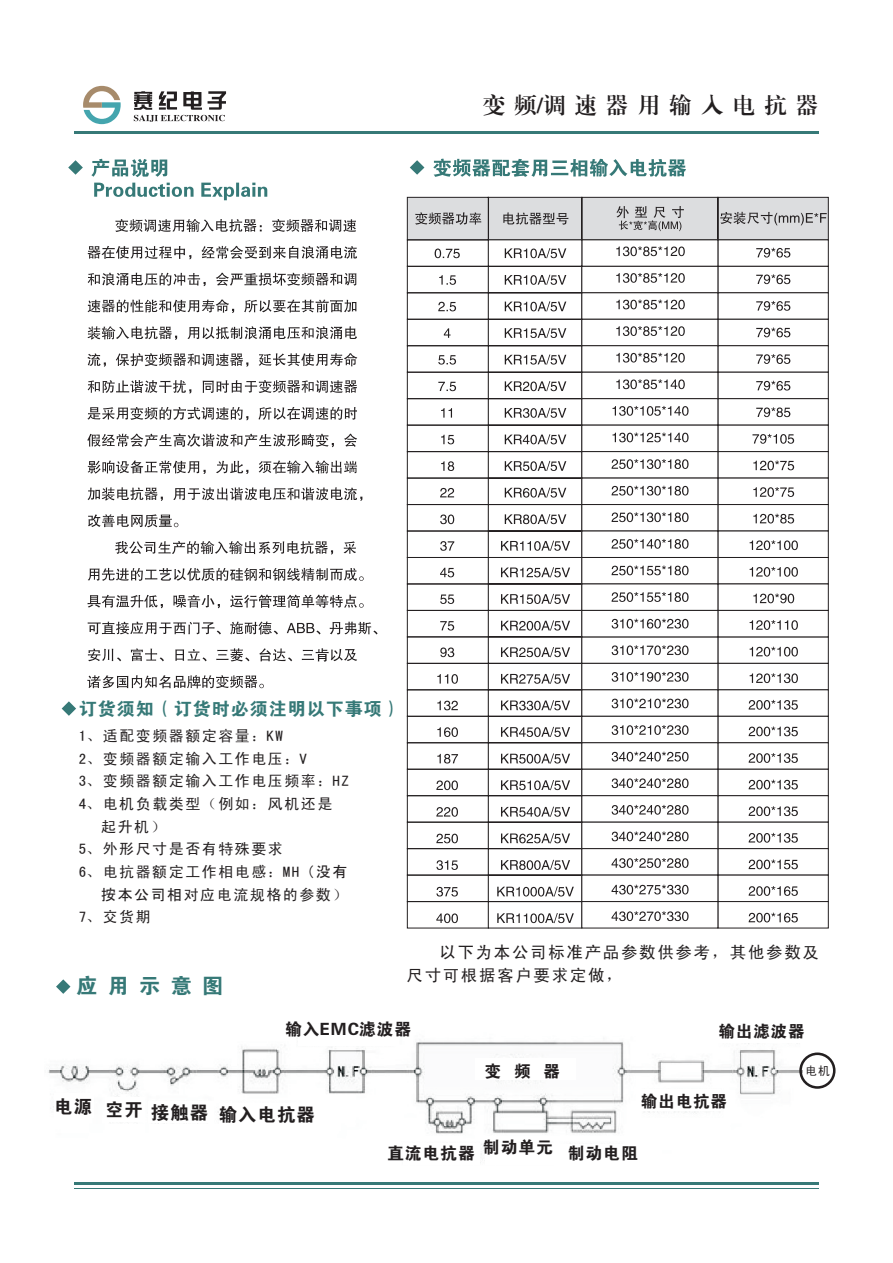
<style>
.page{position:relative;width:893px;height:1263px;background:#fff}
.page>*{position:absolute;margin:0;border:0;box-sizing:border-box;transform-origin:0 0}
.t1{font:22.2px "FZXBSJW GB1 0";letter-spacing:.42em;color:#231f20}
.t2{font:21px "FZDHTJW GB1 0";letter-spacing:.495em;color:#367977}
.t3{font:18.3px "FZDHTJW GB1 0";letter-spacing:.055em;color:#231f20}
.t4{font:18px "FZDHTJW GB1 0";letter-spacing:.055em;color:#367977}
.t5{font:16.8px "FZDHTJW GB1 0";letter-spacing:.055em;color:#231f20}
.t6{font:16.5px/22.6px "Sim Hei";letter-spacing:.1em;color:#231f20}
.t7{font:16.5px "FZDHTJW GB1 0";letter-spacing:.055em;color:#231f20}
.t8{font:15px "Sim Hei";letter-spacing:.1em;color:#231f20}
.t9{font:12px "Sim Hei";color:#231f20}
.s1{font-family:"MS Gothic"}
</style>
<div class="page">
<svg style="left:134px;top:91px;width:92px;height:31px"></svg>
<svg style="left:83px;top:86px;width:38px;height:38px"></svg>
<hr style="left:74px;top:132px;width:745px;height:2px;background:#367977">
<svg style="left:68px;top:159px;width:199px;height:41px"></svg>
<svg style="left:87px;top:219px;width:291px;height:469px"></svg>
<svg style="left:410px;top:159px;width:276px;height:18px"></svg>
<svg style="left:406px;top:196px;width:423px;height:733px"></svg>
<img style="left:48px;top:1041px;width:755px;height:122px">
<hr style="left:74px;top:1182px;width:745px;height:2px;background:#367977">
<hr style="left:74px;top:1188px;width:745px;height:1px;background:#367977">
<div style="left:54px;top:1093px;width:40px;height:25px;background:#fff"></div>
<div style="left:105px;top:1097px;width:40px;height:24px;background:#fff"></div>
<div style="left:219px;top:1103px;width:82px;height:26px;background:#fff"></div>
<div style="left:298px;top:1024px;width:101px;height:21px;background:#fff"></div>
<div style="left:711px;top:1021px;width:100px;height:21px;background:#fff"></div>
<div style="left:475px;top:1059px;width:101px;height:21px;background:#fff"></div>
<div style="left:640px;top:1089px;width:81px;height:21px;background:#fff"></div>
<div style="left:559px;top:1144px;width:66px;height:22px;background:#fff"></div>
<div style="left:148px;top:1101px;width:66px;height:22px;background:#fff"></div>
<div style="left:485px;top:1143px;width:68px;height:22px;background:#fff"></div>
<div style="left:403px;top:1143px;width:77px;height:21px;background:#fff"></div>
<div style="left:799px;top:1052px;width:36px;height:37px;border:3px solid #231f20;border-radius:50%"></div>
<svg style="left:56px;top:979px;width:14px;height:15px"></svg>
<svg style="left:62px;top:701px;width:14px;height:15px"></svg>
<h1 class="t1" style="left:483px;top:94px;width:337px">变频/调速器用输入电抗器</h1>
<p class="t4" style="left:79px;top:700px;width:323px">订货须知（订货时必须注明以下事项）</p>
<p class="t8" style="left:79px;top:728px;width:206px">1、适配变频器额定容量：KW</p>
<p class="t8" style="left:79px;top:751px;width:229px">2、变频器额定输入工作电压：V</p>
<p class="t8" style="left:79px;top:773px;width:271px">3、变频器额定输入工作电压频率：HZ</p>
<p class="t8" style="left:79px;top:796px;width:255px">4、电机负载类型（例如：风机还是</p>
<p class="t8" style="left:101px;top:819px;width:66px">起升机）</p>
<p class="t8" style="left:79px;top:841px;width:206px">5、外形尺寸是否有特殊要求</p>
<p class="t8" style="left:79px;top:864px;width:270px">6、电抗器额定工作相电感：MH<span class="s1">（没有</span></p>
<p class="t8" style="left:101px;top:887px;width:247px"><span class="s1">按本公司相</span>对应电流规格的参数）</p>
<p class="t8" style="left:79px;top:909px;width:74px">7、交货期</p>
<h2 class="t2" style="left:76px;top:975px;width:148px">应用示意图</h2>
<p class="t6" style="left:406px;top:941px;width:414px;text-indent:33px">以下为本公司标准产品参数供参考，其他参数及尺寸可根据客户要求定做，</p>
<p class="t5" style="left:285px;top:1020px;width:127px">输入EMC滤波器</p>
<p class="t7" style="left:484px;top:1063px;width:77px">变频器</p>
<p class="t7" style="left:718px;top:1023px;width:88px">输出滤波器</p>
<p class="t9" style="left:805px;top:1065px;width:27px">电机</p>
<p class="t3" style="left:54px;top:1103px;width:262px">电源 空开接触器输入电抗器</p>
<p class="t7" style="left:641px;top:1093px;width:88px">输出电抗器</p>
<p class="t5" style="left:387px;top:1144px;width:252px">直流电抗器制动单元 制动电阻</p>
</div>
